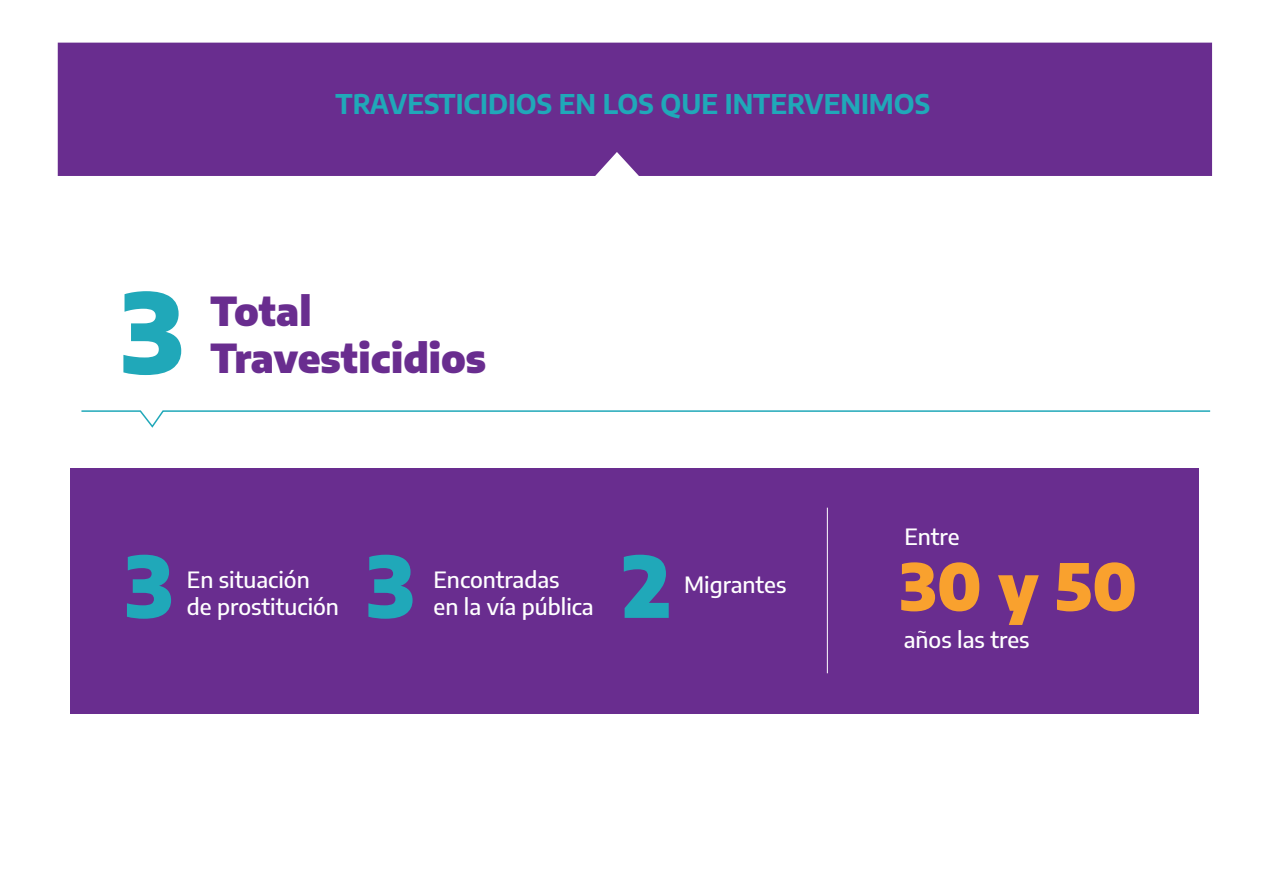
<style>
.page{position:relative;width:1263px;height:893px;background:#fff}
.page>*{position:absolute;margin:0;border:0;box-sizing:border-box;transform-origin:0 0}
.t1{font:900 110.4px "Encode Sans";color:#20a8b9}
.t2{font:900 84.3px "Encode Sans";color:#20a8b9}
.t3{font:900 64.5px "Encode Sans";color:#f9a12e}
.t4{font:900 39.3px/47.1px "Encode Sans";color:#692d8f}
.t5{font:700 26.7px "Encode Sans";color:#20a8b9}
.t6{font:500 22.5px/27px "Encode Sans";color:#fff}
</style>
<div class="page">
<div style="left:71px;top:468px;width:1128px;height:246px;background:#692d8f"></div>
<div style="left:58px;top:43px;width:1154px;height:133px;background:#692d8f"></div>
<svg style="left:81px;top:410px;width:1130px;height:18px"></svg>
<hr style="left:827px;top:508px;width:1px;height:165px;background:#fff">
<p class="t5" style="left:336px;top:84px;width:596px">TRAVESTICIDIOS EN LOS QUE INTERVENIMOS</p>
<h1 class="t1" style="left:121px;top:245px;width:64px">3</h1>
<h3 class="t4" style="left:210px;top:285px;width:277px">Total<br>Travesticidios</h3>
<h2 class="t2" style="left:125px;top:520px;width:49px">3</h2>
<h2 class="t2" style="left:367px;top:520px;width:49px">3</h2>
<h2 class="t2" style="left:623px;top:520px;width:49px">2</h2>
<p class="t6" style="left:187px;top:565px;width:154px">En situación de prostitución</p>
<p class="t6" style="left:434px;top:565px;width:162px">Encontradas<br>en la vía pública</p>
<p class="t6" style="left:684px;top:570px;width:104px">Migrantes</p>
<p class="t6" style="left:904px;top:522px;width:57px">Entre</p>
<h3 class="t3" style="left:900px;top:536px;width:239px">30 y 50</h3>
<p class="t6" style="left:904px;top:625px;width:127px">años las tres</p>
</div>
